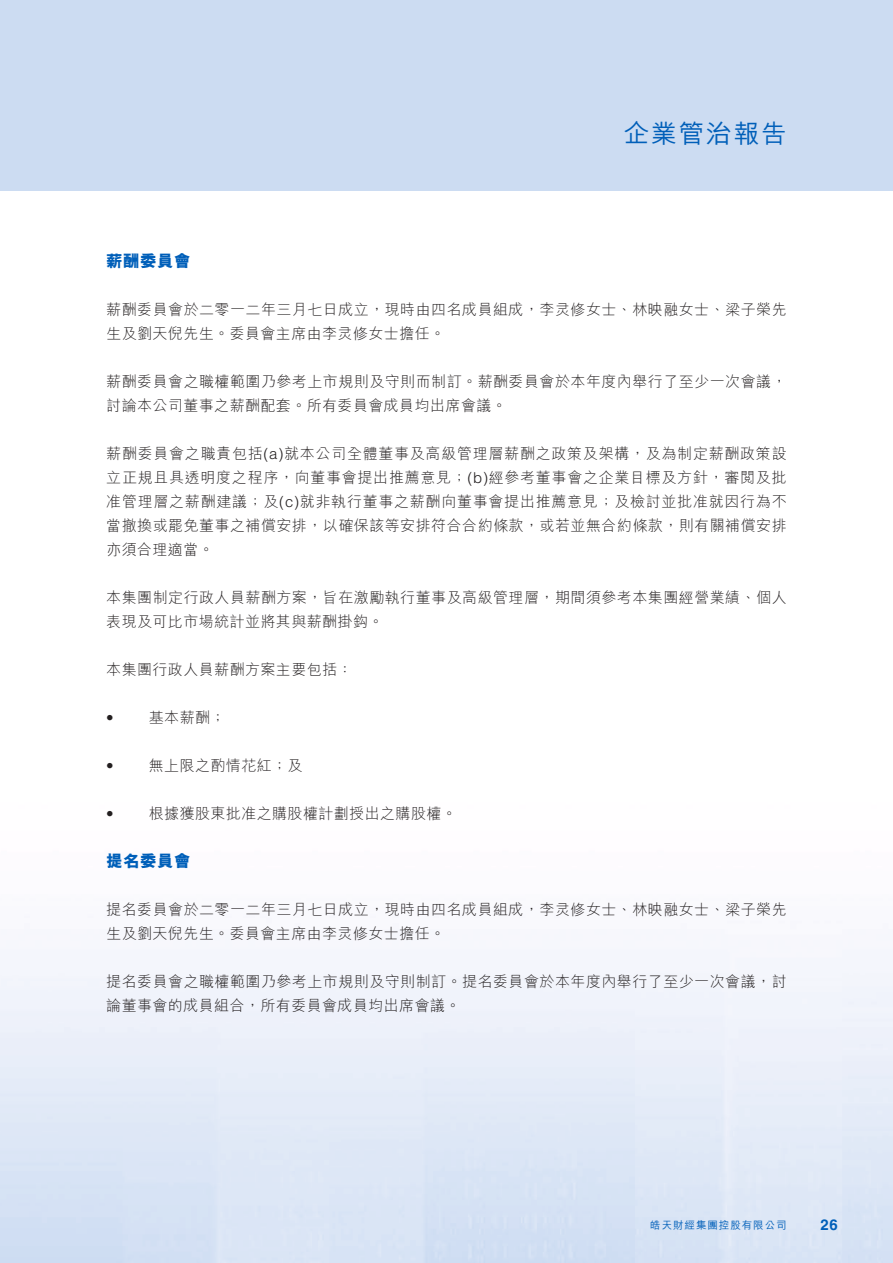
<style>
.page{position:relative;width:893px;height:1263px;background:#fff}
.page>*{position:absolute;margin:0;border:0;box-sizing:border-box;transform-origin:0 0}
.t1{font:500 25.5px "M Hei HK";letter-spacing:.08em;color:#005fb9}
.t2{font:800 16.5px "M Hei HK";letter-spacing:.03em;color:#005fb9}
.t3{font:300 15px/24px "M Hei HK";letter-spacing:.03em;color:#231f20}
.t4{font:300 15px "Helvetica LT Std";color:#231f20}
.t5{font:700 15px "Helvetica LT Std";color:#005fb9}
.t6{font:500 10.5px "M Hei HK";letter-spacing:.09em;color:#005fb9}
.s1{font-family:"Helvetica LT Std"}
</style>
<div class="page">
<div style="left:0;top:0;width:893px;height:191px;background:#ccdcf2"></div>
<h1 class="t1" style="left:624px;top:115px;width:164px">企業管治報告</h1>
<p class="t2" style="left:106px;top:252px;width:86px">薪酬委員會</p>
<p class="t3" style="left:106px;top:297px;width:682px">薪酬委員會於二零一二年三月七日成立，現時由四名成員組成，李灵修女士、林映融女士、梁子榮先生及劉天倪先生。委員會主席由李灵修女士擔任。</p>
<p class="t3" style="left:106px;top:369px;width:682px">薪酬委員會之職權範圍乃參考上市規則及守則而制訂。薪酬委員會於本年度內舉行了至少一次會議，討論本公司董事之薪酬配套。所有委員會成員均出席會議。</p>
<p class="t3" style="left:106px;top:441px;width:682px;text-align:justify">薪酬委員會之職責包括 <span class="s1">a( )</span>就本公司全體董事及高級管理層薪酬之政策及架構，及為制定薪酬政策設立正規且具透明度之程序，向董事會提出推薦意見；<span class="s1">(b)</span>經參考董事會之企業目標及方針，審閱及批准管理層之薪酬建議；及 <span class="s1">c( )</span>就非執行董事之薪酬向董事會提出推薦意見；及檢討並批准就因行為不當撤換或罷免董事之補償安排，以確保該等安排符合合約條款，或若並無合約條款，則有關補償安排亦須合理適當。</p>
<p class="t3" style="left:106px;top:585px;width:682px">本集團制定行政人員薪酬方案，旨在激勵執行董事及高級管理層，期間須參考本集團經營業績、個人表現及可比市場統計並將其與薪酬掛鈎。</p>
<p class="t3" style="left:106px;top:657px;width:248px">本集團行政人員薪酬方案主要包括：</p>
<p class="t3" style="left:149px;top:705px;width:78px">基本薪酬;</p>
<p class="t4" style="left:106px;top:708px;width:9px">•</p>
<p class="t4" style="left:106px;top:756px;width:9px">•</p>
<p class="t3" style="left:149px;top:753px;width:155px">無上限之酌情花紅；及</p>
<p class="t3" style="left:149px;top:801px;width:309px">根據獲股東批准之購股權計劃授出之購股權。</p>
<p class="t4" style="left:106px;top:804px;width:9px">•</p>
<p class="t2" style="left:106px;top:852px;width:86px">提名委員會</p>
<p class="t3" style="left:106px;top:897px;width:682px">提名委員會於二零一二年三月七日成立，現時由四名成員組成，李灵修女士、林映融女士、梁子榮先生及劉天倪先生。委員會主席由李灵修女士擔任。</p>
<p class="t3" style="left:106px;top:969px;width:682px">提名委員會之職權範圍乃參考上市規則及守則制訂。提名委員會於本年度內舉行了至少一次會議，討論董事會的成員組合，所有委員會成員均出席會議。</p>
<p class="t6" style="left:650px;top:1217px;width:138px">皓天財經集團控股有限公司</p>
<p class="t5" style="left:821px;top:1215px;width:19px">26</p>
</div>
